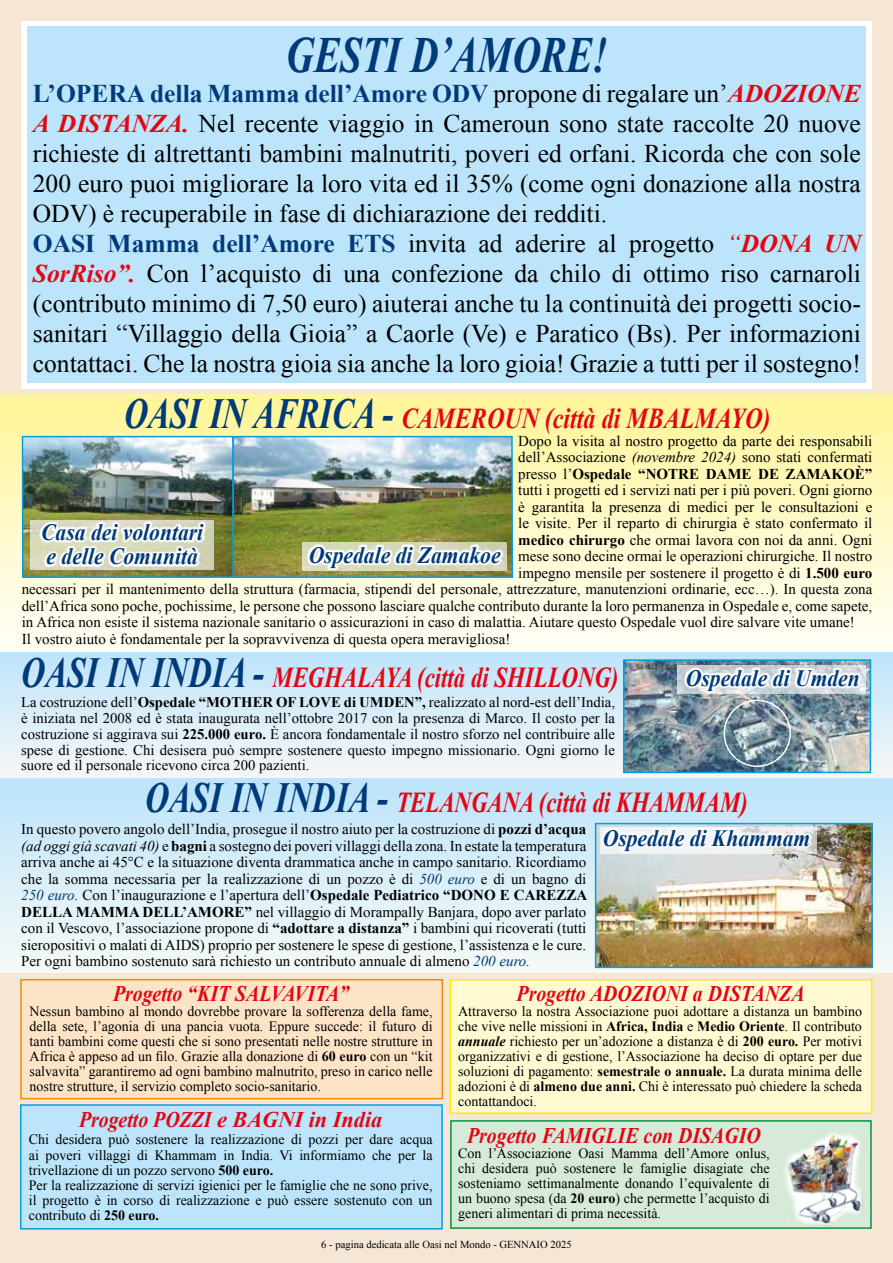
<style>
.page{position:relative;width:893px;height:1263px;background:#f5e6d5}
.page>*{position:absolute;margin:0;border:0;box-sizing:border-box;transform-origin:0 0}
.t1{font:italic 700 50.7px "Times New Roman";color:#003a78;scale:.77 1}
.t2{font:italic 700 28.8px "Times New Roman";color:#e30613;scale:.79 1}
.t3{font:italic 700 28.8px "Times New Roman";color:#e30613;scale:.83 1}
.t4{font:25.5px/30px "Times New Roman";color:#000}
.t5{font:italic 700 23.4px/24px "Times New Roman";color:#003a78;scale:.92 1}
.t6{font:italic 700 22.35px "Times New Roman";color:#e30613;scale:.89 1}
.t7{font:15px/16.5px "Times New Roman";color:#000;text-align:justify}
.t8{font:700 15px "Times New Roman";color:#000}
.t9{font:14.7px/15.9px "Times New Roman";color:#000;text-align:justify}
.t10{font:14.25px/15px "Times New Roman";color:#000;text-align:justify}
.t11{font:10.65px "Times New Roman";color:#000}
.s1{font-weight:700;color:#003a78}
.s2{font-weight:700;font-style:italic;color:#e30613}
.s3{font-style:italic;color:#e30613}
.s4{font-size:42.9px;color:#003a78}
.s5{font-style:italic}
.s6{font-weight:400}
.s7{font-weight:700}
.s8{font-style:italic;color:#003a78}
.s9{font-weight:700;font-style:italic}
</style>
<div class="page">
<div style="left:0;top:651px;width:893px;height:127px;background:linear-gradient(to bottom,#bee4fb,#f6f6f7)"></div>
<img style="left:626px;top:662px;width:242px;height:108px">
<div style="left:623px;top:659px;width:248px;height:114px;border:2px solid #009fe3"></div>
<div style="left:723px;top:700px;width:68px;height:67px;border:1px solid #fff;border-radius:50%"></div>
<svg style="left:677px;top:665px;width:189px;height:28px"></svg>
<svg style="left:684px;top:667px;width:178px;height:26px;background:#eaedee"></svg>
<div style="left:20px;top:979px;width:423px;height:120px;background:#fee4c7;border:2px solid #f28c00"></div>
<div style="left:20px;top:1104px;width:423px;height:125px;background:#bce4fa;border:2px solid #009fe3"></div>
<div style="left:450px;top:1120px;width:422px;height:109px;background:#d7ead9;border:2px solid #009641"></div>
<div style="left:450px;top:979px;width:422px;height:135px;background:#fffad2;border:2px solid #ffed00"></div>
<img style="left:765px;top:1123px;width:105px;height:106px">
<div style="left:22px;top:21px;width:850px;height:367px;background:#fff"></div>
<div style="left:27px;top:26px;width:839px;height:357px;background:#bce4fa"></div>
<div style="left:0;top:395px;width:893px;height:256px;background:linear-gradient(to bottom,#fff598,#fffef8)"></div>
<img style="left:25px;top:439px;width:485px;height:136px">
<div style="left:22px;top:436px;width:212px;height:142px;border:2px solid #009fe3"></div>
<div style="left:232px;top:436px;width:281px;height:142px;border:2px solid #009fe3"></div>
<div style="left:31px;top:520px;width:183px;height:50px;background:linear-gradient(to right,#dad9bf,#cfceb6)"></div>
<svg style="left:39px;top:521px;width:167px;height:46px;background:#efefe4"></svg>
<div style="left:302px;top:542px;width:205px;height:28px;background:#d3d8b7"></div>
<svg style="left:307px;top:544px;width:196px;height:26px;fill:#fcfcfa"></svg>
<div style="left:0;top:778px;width:893px;height:195px;background:linear-gradient(to bottom,#bce4fb,#f5faf6)"></div>
<img style="left:598px;top:826px;width:272px;height:139px">
<div style="left:595px;top:823px;width:278px;height:145px;border:2px solid #009fe3"></div>
<div style="left:601px;top:827px;width:212px;height:27px;background:#fff"></div>
<h1 class="t1" style="left:286px;top:20px;width:419px">GESTI D’AMORE!</h1>
<p class="t4" style="left:33px;top:78px;width:829px"><span class="s1">L’OPERA della Mamma dell’Amore ODV</span> propone di regalare un’<span class="s2">ADOZIONE A DISTANZA.</span> Nel recente viaggio in Cameroun sono state raccolte 20 nuove richieste di altrettanti bambini malnutriti, poveri ed orfani. Ricorda che con sole 200 euro puoi migliorare la loro vita ed il 35% (come ogni donazione alla nostra ODV) è recuperabile in fase di dichiarazione dei redditi.<br><span class="s1">OASI Mamma dell’Amore ETS</span> invita ad aderire al progetto <span class="s3">“</span><span class="s2">DONA UN SorRiso”.</span> Con l’acquisto di una confezione da chilo di ottimo riso carnaroli (contributo minimo di 7,50 euro) aiuterai anche tu la continuità dei progetti socio&shy;sanitari “Villaggio della Gioia” a Caorle (Ve) e Paratico (Bs). Per informazioni contattaci. Che la nostra gioia sia anche la loro gioia! Grazie a tutti per il sostegno!</p>
<h2 class="t3" style="left:124px;top:398px;width:780px"><span class="s4">OASI IN AFRICA -</span> CAMEROUN (città di MBALMAYO)</h2>
<p class="t7" style="left:518px;top:432px;width:356px">Dopo la visita al nostro progetto da parte dei responsabili</p>
<p class="t7" style="left:518px;top:448px;width:356px">dell’Associazione <span class="s5">(novembre 2024)</span> sono stati confermati</p>
<p class="t8" style="left:518px;top:463px;width:355px"><span class="s6">presso l’</span>Ospedale “NOTRE DAME DE ZAMAKOÈ”</p>
<p class="t7" style="left:518px;top:481px;width:356px">tutti i progetti ed i servizi nati per i più poveri. Ogni giorno</p>
<p class="t7" style="left:518px;top:498px;width:356px">è garantita la presenza di medici per le consultazioni e</p>
<p class="t7" style="left:518px;top:514px;width:356px">le visite. Per il reparto di chirurgia è stato confermato il</p>
<p class="t7" style="left:518px;top:531px;width:355px"><span class="s7">medico chirurgo</span> che ormai lavora con noi da anni. Ogni</p>
<p class="t7" style="left:518px;top:547px;width:356px">mese sono decine ormai le operazioni chirurgiche. Il nostro</p>
<p class="t7" style="left:518px;top:564px;width:356px">impegno mensile per sostenere il progetto è di <span class="s7">1.500 euro</span></p>
<p class="t7" style="left:22px;top:580px;width:852px">necessari per il mantenimento della struttura (farmacia, stipendi del personale, attrezzature, manutenzioni ordinarie, ecc…). In questa zona</p>
<p class="t7" style="left:22px;top:597px;width:852px">dell’Africa sono poche, pochissime, le persone che possono lasciare qualche contributo durante la loro permanenza in Ospedale e, come sapete,</p>
<p class="t7" style="left:22px;top:613px;width:835px">in Africa non esiste il sistema nazionale sanitario o assicurazioni in caso di malattia. Aiutare questo Ospedale vuol dire salvare vite umane!</p>
<p class="t7" style="left:22px;top:630px;width:490px">Il vostro aiuto è fondamentale per la sopravvivenza di questa opera meravigliosa!</p>
<h3 class="t5" style="left:41px;top:520px;width:178px">Casa dei volontari e delle Comunità</h3>
<h3 class="t5" style="left:309px;top:542px;width:210px">Ospedale di Zamakoe</h3>
<h2 class="t2" style="left:21px;top:657px;width:758px"><span class="s4">OASI IN INDIA -</span> MEGHALAYA (città di SHILLONG)</h2>
<p class="t9" style="left:21px;top:694px;width:595px">La costruzione dell’<span class="s7">Ospedale “MOTHER OF LOVE di UMDEN”,</span> realizzato al nord-est dell’India, è iniziata nel 2008 ed è stata inaugurata nell’ottobre 2017 con la presenza di Marco. Il costo per la costruzione si aggirava sui <span class="s7">225.000 euro.</span> È ancora fondamentale il nostro sforzo nel contribuire alle spese di gestione. Chi desisera può sempre sostenere questo impegno missionario. Ogni giorno le suore ed il personale ricevono circa 200 pazienti.</p>
<h3 class="t5" style="left:686px;top:665px;width:191px">Ospedale di Umden</h3>
<h2 class="t2" style="left:145px;top:782px;width:765px"><span class="s4">OASI IN INDIA -</span> TELANGANA (città di KHAMMAM)</h2>
<h3 class="t5" style="left:603px;top:826px;width:227px">Ospedale di Khammam</h3>
<p class="t7" style="left:21px;top:820px;width:567px">In questo povero angolo dell’India, prosegue il nostro aiuto per la costruzione di <span class="s7">pozzi d’acqua </span><span class="s5">(ad oggi già scavati 40)</span> e <span class="s7">bagni</span> a sostegno dei poveri villaggi della zona. In estate la temperatura arriva anche ai 45°C e la situazione diventa drammatica anche in campo sanitario. Ricordiamo che la somma necessaria per la realizzazione di un pozzo è di <span class="s8">500 euro</span> e di un bagno di <span class="s8">250 euro.</span> Con l’inaugurazione e l’apertura dell’<span class="s7">Ospedale Pediatrico “DONO E CAREZZA DELLA MAMMA DELL’AMORE”</span> nel villaggio di Morampally Banjara, dopo aver parlato con il Vescovo, l’associazione propone di <span class="s7">“adottare a distanza”</span> i bambini qui ricoverati (tutti sieropositivi o malati di AIDS) proprio per sostenere le spese di gestione, l’assistenza e le cure.<br>Per ogni bambino sostenuto sarà richiesto un contributo annuale di almeno <span class="s8">200 euro.</span></p>
<h3 class="t6" style="left:113px;top:977px;width:267px">Progetto “KIT SALVAVITA”</h3>
<p class="t10" style="left:30px;top:1003px;width:404px">Nessun bambino al mondo dovrebbe provare la sofferenza della fame, della sete, l’agonia di una pancia vuota. Eppure succede: il futuro di tanti bambini come questi che si sono presentati nelle nostre strutture in Africa è appeso ad un filo. Grazie alla donazione di <span class="s7">60 euro</span> con un “kit salvavita” garantiremo ad ogni bambino malnutrito, preso in carico nelle nostre strutture, il servizio completo socio-sanitario.</p>
<h3 class="t6" style="left:79px;top:1104px;width:342px">Progetto POZZI e BAGNI in India</h3>
<p class="t10" style="left:29px;top:1130px;width:405px;line-height:16.5px">Chi desidera può sostenere la realizzazione di pozzi per dare acqua ai poveri villaggi di Khammam in India. Vi informiamo che per la</p>
<p class="t10" style="left:29px;top:1163px;width:405px;text-align:left">trivellazione di un pozzo servono <span class="s7">500 euro.<br></span>Per la realizzazione di servizi igienici per le famiglie che ne sono prive, il progetto è in corso di realizzazione e può essere sostenuto con un contributo di <span class="s7">250 euro.</span></p>
<h3 class="t6" style="left:517px;top:977px;width:325px">Progetto ADOZIONI a DISTANZA</h3>
<p class="t10" style="left:458px;top:1003px;width:405px">Attraverso la nostra Associazione puoi adottare a distanza un bambino che vive nelle missioni in <span class="s7">Africa, India</span> e <span class="s7">Medio Oriente</span>. Il contributo <span class="s9">annuale</span> richiesto per un’adozione a distanza è di <span class="s7">200 euro.</span> Per motivi organizzativi e di gestione, l’Associazione ha deciso di optare per due soluzioni di pagamento: <span class="s7">semestrale o annuale.</span> La durata minima delle adozioni è di <span class="s7">almeno due anni.</span> Chi è interessato può chiedere la scheda contattandoci.</p>
<h3 class="t6" style="left:467px;top:1120px;width:331px">Progetto FAMIGLIE con DISAGIO</h3>
<p class="t10" style="left:458px;top:1145px;width:313px">Con l’Associazione Oasi Mamma dell’Amore onlus, chi desidera può sostenere le famiglie disagiate che sosteniamo settimanalmente donando l’equivalente di un buono spesa (da <span class="s7">20 euro</span>) che permette l’acquisto di generi alimentari di prima necessità.</p>
<p class="t11" style="left:321px;top:1237px;width:252px">6 - pagina dedicata alle Oasi nel Mondo - GENNAIO 2025</p>
</div>
